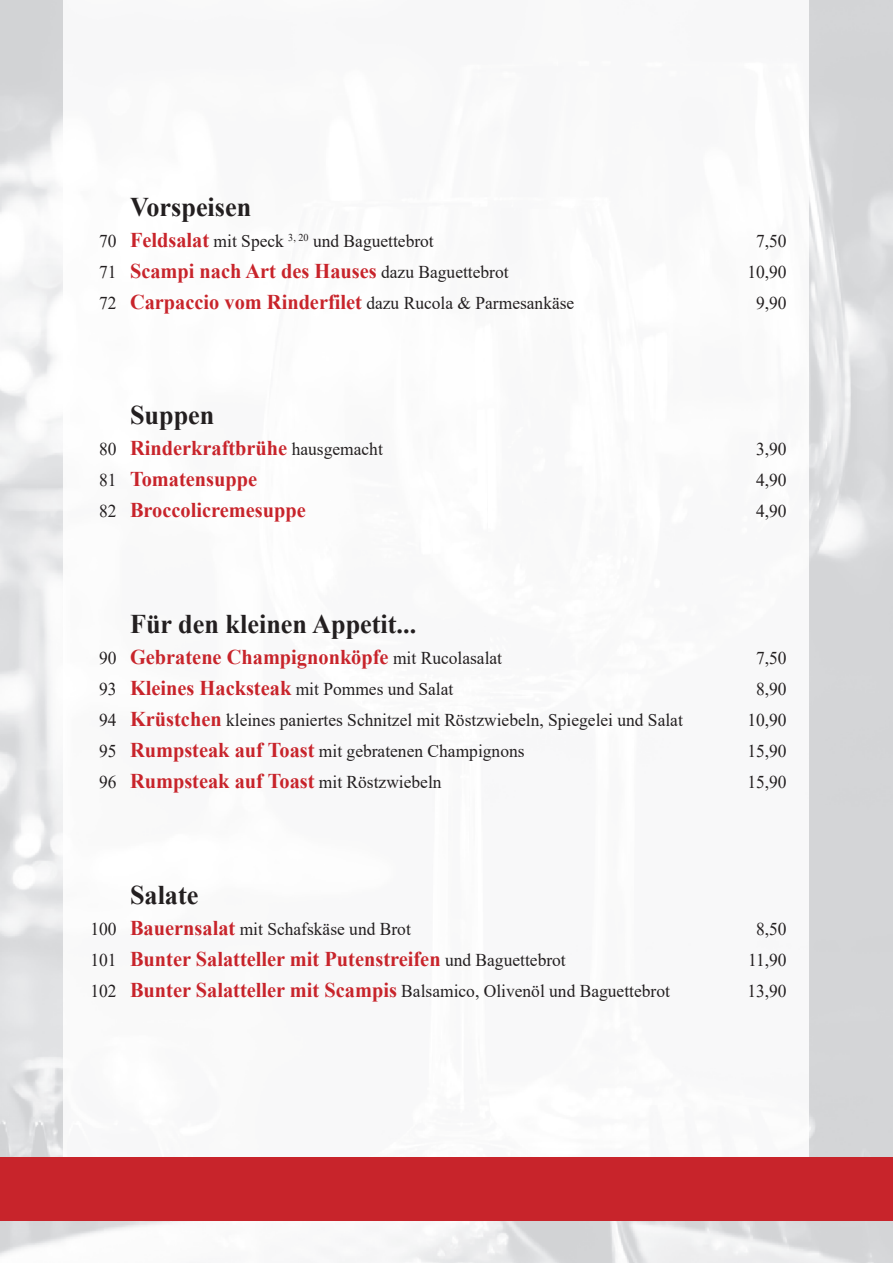
<style>
.page{position:relative;width:893px;height:1263px;background:#fff}
.page>*{position:absolute;margin:0;border:0;box-sizing:border-box;transform-origin:0 0}
.t1{font:700 27px "Times New Roman";color:#231f20}
.t2{font:700 21px "Times New Roman";color:#c8242b}
.t3{font:18px "Times New Roman";color:#231f20}
.s1{font-weight:700;font-size:21px;color:#c8242b}
.s2{font-weight:400;font-size:18px;color:#231f20}
</style>
<div class="page">
<img style="left:788px;top:0;width:105px;height:1263px">
<img style="left:105px;top:1221px;width:683px;height:42px">
<div style="left:0;top:1157px;width:893px;height:64px;background:#c8242b"></div>
<img style="left:64px;top:0;width:744px;height:1157px">
<h1 class="t1" style="left:130px;top:197px;width:123px">Vorspeisen</h1>
<p class="t3" style="left:99px;top:234px;width:336px">70 <span class="s1">Feldsalat</span> mit Speck <sup>3,</sup> <sup>20</sup> und Baguettebrot</p>
<p class="t3" style="left:756px;top:234px;width:32px">7,50</p>
<p class="t2" style="left:99px;top:263px;width:411px"><span class="s2">71</span> Scampi nach Art des Hauses <span class="s2">dazu Baguettebrot</span></p>
<p class="t3" style="left:747px;top:265px;width:41px">10,90</p>
<p class="t3" style="left:99px;top:296px;width:477px">72 <span class="s1">Carpaccio vom Rinderfilet</span> dazu Rucola &amp; Parmesankäse</p>
<p class="t3" style="left:756px;top:296px;width:32px">9,90</p>
<h1 class="t1" style="left:130px;top:406px;width:86px">Suppen</h1>
<p class="t2" style="left:99px;top:441px;width:285px"><span class="s2">80</span> Rinderkraftbrühe <span class="s2">hausgemacht</span></p>
<p class="t3" style="left:756px;top:443px;width:32px">3,90</p>
<p class="t2" style="left:99px;top:472px;width:160px"><span class="s2">81</span> Tomatensuppe</p>
<p class="t3" style="left:756px;top:474px;width:32px">4,90</p>
<p class="t2" style="left:99px;top:503px;width:208px"><span class="s2">82</span> Broccolicremesuppe</p>
<p class="t3" style="left:756px;top:505px;width:32px">4,90</p>
<h1 class="t1" style="left:130px;top:614px;width:288px">Für den kleinen Appetit...</h1>
<p class="t2" style="left:99px;top:650px;width:405px"><span class="s2">90</span> Gebratene Champignonköpfe <span class="s2">mit Rucolasalat</span></p>
<p class="t3" style="left:756px;top:651px;width:32px">7,50</p>
<p class="t3" style="left:99px;top:682px;width:356px">93 <span class="s1">Kleines Hacksteak</span> mit Pommes und Salat</p>
<p class="t3" style="left:756px;top:682px;width:32px">8,90</p>
<p class="t3" style="left:99px;top:713px;width:585px">94 <span class="s1">Krüstchen</span> kleines paniertes Schnitzel mit Röstzwiebeln, Spiegelei und Salat</p>
<p class="t3" style="left:747px;top:713px;width:41px">10,90</p>
<p class="t3" style="left:99px;top:744px;width:427px">95 <span class="s1">Rumpsteak auf Toast</span> mit gebratenen Champignons</p>
<p class="t3" style="left:747px;top:744px;width:41px">15,90</p>
<p class="t3" style="left:99px;top:775px;width:344px">96 <span class="s1">Rumpsteak auf Toast</span> mit Röstzwiebeln</p>
<p class="t3" style="left:747px;top:775px;width:41px">15,90</p>
<h1 class="t1" style="left:130px;top:885px;width:70px">Salate</h1>
<p class="t3" style="left:90px;top:922px;width:322px">100 <span class="s1">Bauernsalat</span> mit Schafskäse und Brot</p>
<p class="t3" style="left:756px;top:922px;width:32px">8,50</p>
<p class="t2" style="left:90px;top:951px;width:477px"><span class="s2">101</span> Bunter Salatteller mit Putenstreifen <span class="s2">und Baguettebrot</span></p>
<p class="t3" style="left:748px;top:953px;width:40px">11,90</p>
<p class="t3" style="left:90px;top:984px;width:581px">102 <span class="s1">Bunter Salatteller mit Scampis</span> Balsamico, Olivenöl und Baguettebrot</p>
<p class="t3" style="left:747px;top:984px;width:41px">13,90</p>
</div>
